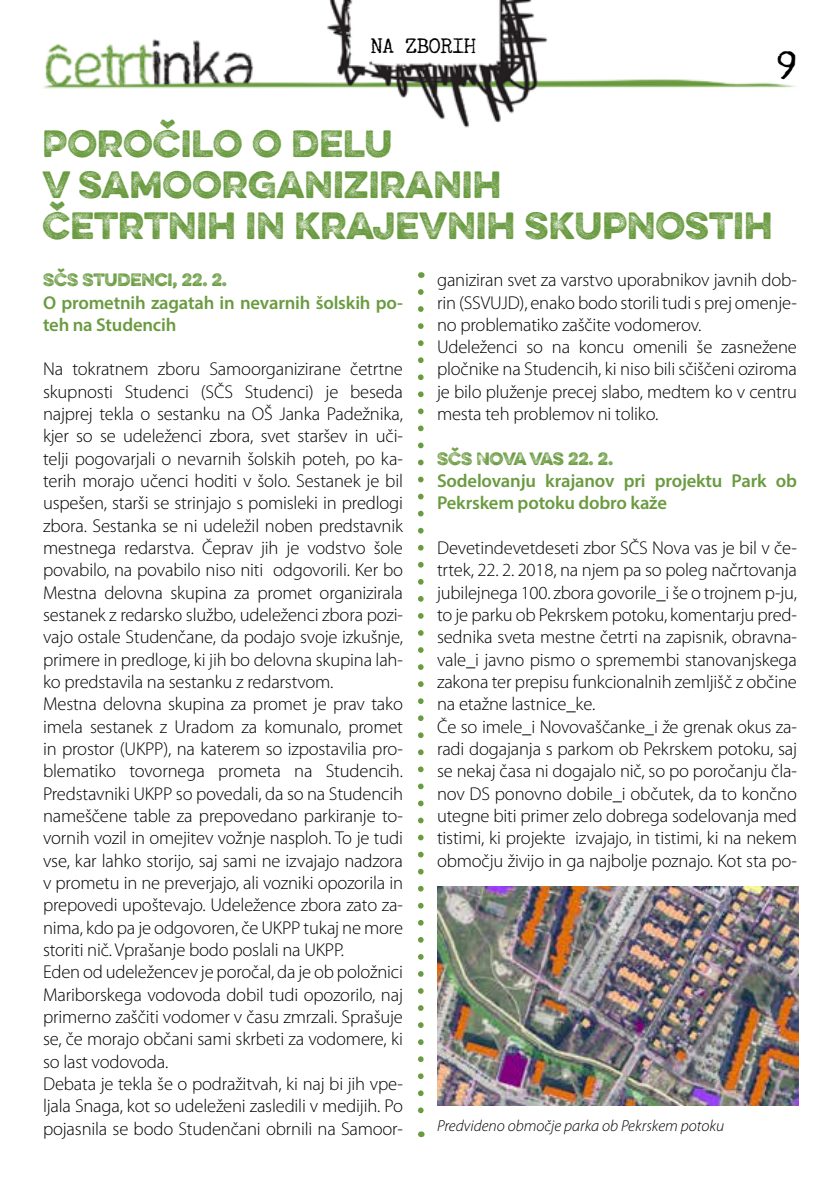
<style>
.page{position:relative;width:840px;height:1191px;background:#fff}
.page>*{position:absolute;margin:0;border:0;box-sizing:border-box;transform-origin:0 0}
.t1{font:36px "Underwood Champion";color:#000}
.t2{font:300 34px/40.8px "Eveleth Slant";color:#6a9b40}
.t3{font:20px "Underwood Champion";color:#000}
.t4{font:300 18.6px/22.4px "Myriad Pro";letter-spacing:-.01em;color:#000}
.t5{font:600 18.6px/22.4px "Myriad Pro";letter-spacing:-.01em;color:#6a9b40}
.t6{font:italic 300 16px "Myriad Pro";color:#000}
.t7{font:300 16px "Eveleth Slant";letter-spacing:-.01em;color:#6a9b40}
.t8{font:300 16px "Eveleth Slant";letter-spacing:-.03em;color:#6a9b40}
</style>
<div class="page">
<svg style="left:418px;top:292px;width:5px;height:822px"></svg>
<img style="left:43px;top:1px;width:753px;height:127px">
<img style="left:437px;top:886px;width:360px;height:220px">
<p class="t3" style="left:370px;top:35px;width:106px">NA ZBORIH</p>
<h1 class="t1" style="left:775px;top:43px;width:23px">9</h1>
<h2 class="t2" style="left:43px;top:122px;width:731px">POROČILO O DELU<br>V SAMOORGANIZIRANIH<br>ČETRTNIH IN KRAJEVNIH SKUPNOSTIH</h2>
<p class="t7" style="left:43px;top:267px;width:185px">SČS STUDENCI, 22. 2.</p>
<p class="t5" style="left:43px;top:290px;width:361px">O prometnih zagatah in nevarnih šolskih po&shy;teh na Studencih</p>
<p class="t4" style="left:43px;top:358px;width:361px">Na tokratnem zboru Samoorganizirane četrtne skupnosti Studenci (SČS Studenci) je beseda najprej tekla o sestanku na OŠ Janka Padežnika, kjer so se udeleženci zbora, svet staršev in uči&shy;telji pogovarjali o nevarnih šolskih poteh, po ka&shy;terih morajo učenci hoditi v šolo. Sestanek je bil uspešen, starši se strinjajo s pomisleki in predlogi zbora. Sestanka se ni udeležil noben predstavnik mestnega redarstva. Čeprav jih je vodstvo šole povabilo, na povabilo niso niti odgovorili. Ker bo Mestna delovna skupina za promet organizirala sestanek z redarsko službo, udeleženci zbora pozi&shy;vajo ostale Studenčane, da podajo svoje izkušnje, primere in predloge, ki jih bo delovna skupina lah&shy;ko predstavila na sestanku z redarstvom.<br>Mestna delovna skupina za promet je prav tako imela sestanek z Uradom za komunalo, promet in prostor (UKPP), na katerem so izpostavilia pro&shy;blematiko tovornega prometa na Studencih.<br>Predstavniki UKPP so povedali, da so na Studencih nameščene table za prepovedano parkiranje to&shy;vornih vozil in omejitev vožnje nasploh. To je tudi vse, kar lahko storijo, saj sami ne izvajajo nadzora v prometu in ne preverjajo, ali vozniki opozorila in prepovedi upoštevajo. Udeležence zbora zato za&shy;nima, kdo pa je odgovoren, če UKPP tukaj ne more storiti nič. Vprašanje bodo poslali na UKPP.<br>Eden od udeležencev je poročal, da je ob položnici Mariborskega vodovoda dobil tudi opozorilo, naj primerno zaščiti vodomer v času zmrzali. Sprašuje se, če morajo občani sami skrbeti za vodomere, ki so last vodovoda.<br>Debata je tekla še o podražitvah, ki naj bi jih vpe&shy;ljala Snaga, kot so udeleženi zasledili v medijih. Po pojasnila se bodo Studenčani obrnili na Samoor-</p>
<p class="t4" style="left:437px;top:269px;width:361px">ganiziran svet za varstvo uporabnikov javnih dob&shy;rin (SSVUJD), enako bodo storili tudi s prej omenje&shy;no problematiko zaščite vodomerov.<br>Udeleženci so na koncu omenili še zasnežene pločnike na Studencih, ki niso bili sčiščeni oziroma je bilo pluženje precej slabo, medtem ko v centru mesta teh problemov ni toliko.</p>
<p class="t8" style="left:437px;top:446px;width:177px">SČS NOVA VAS 22. 2.</p>
<p class="t5" style="left:437px;top:469px;width:361px">Sodelovanju krajanov pri projektu Park ob<br>Pekrskem potoku dobro kaže</p>
<p class="t4" style="left:437px;top:537px;width:361px">Devetindevetdeseti zbor SČS Nova vas je bil v če&shy;trtek, 22. 2. 2018, na njem pa so poleg načrtovanja jubilejnega 100. zbora govorile_i še o trojnem p-ju, to je parku ob Pekrskem potoku, komentarju pred&shy;sednika sveta mestne četrti na zapisnik, obravna&shy;vale_i javno pismo o spremembi stanovanjskega zakona ter prepisu funkcionalnih zemljišč z občine na etažne lastnice_ke.<br>Če so imele_i Novovaščanke_i že grenak okus za&shy;radi dogajanja s parkom ob Pekrskem potoku, saj se nekaj časa ni dogajalo nič, so po poročanju čla&shy;nov DS ponovno dobile_i občutek, da to končno utegne biti primer zelo dobrega sodelovanja med tistimi, ki projekte izvajajo, in tistimi, ki na nekem območju živijo in ga najbolje poznajo. Kot sta po-</p>
<p class="t6" style="left:437px;top:1117px;width:288px">Predvideno območje parka ob Pekrskem potoku</p>
</div>
